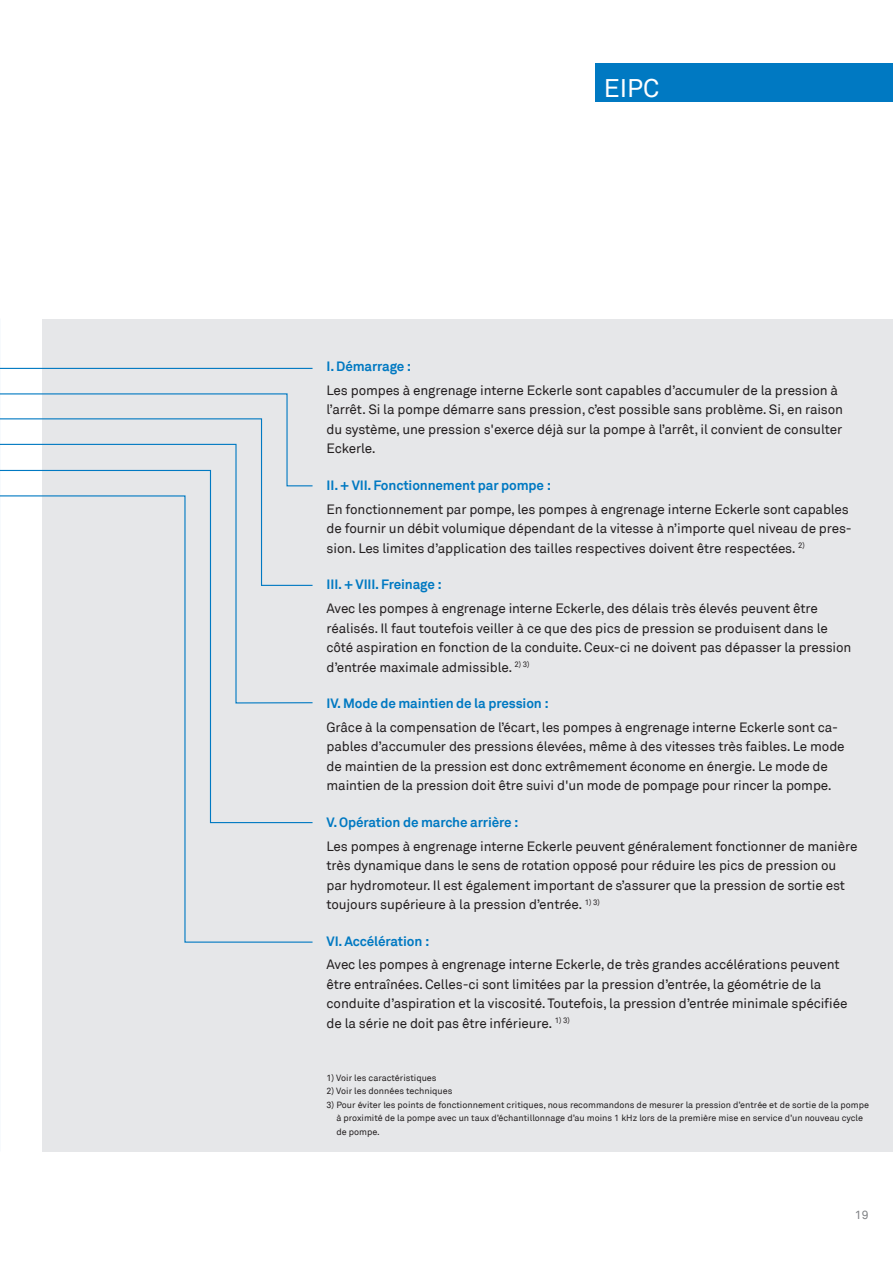
<style>
.page{position:relative;width:893px;height:1263px;background:#fff}
.page>*{position:absolute;margin:0;border:0;box-sizing:border-box;transform-origin:0 0}
.t1{font:25.5px "Akkurat";color:#fff}
.t2{font:13.5px/19.5px "Akkurat";letter-spacing:-.01em;color:#231f20}
.t3{font:700 13.5px "Akkurat";letter-spacing:-.01em;color:#0079c2}
.t4{font:12px "Akkurat";color:#808285}
.t5{font:9px/13.5px "Akkurat";color:#231f20}
</style>
<div class="page">
<div style="left:43px;top:319px;width:850px;height:832px;background:#e6e7e9"></div>
<svg style="left:0;top:367px;width:313px;height:26px"></svg>
<svg style="left:0;top:393px;width:288px;height:25px"></svg>
<div style="left:595px;top:64px;width:298px;height:38px;background:#0079c2"></div>
<svg style="left:0;top:418px;width:288px;height:25px"></svg>
<svg style="left:0;top:443px;width:288px;height:26px"></svg>
<svg style="left:0;top:469px;width:313px;height:26px"></svg>
<svg style="left:0;top:495px;width:313px;height:448px"></svg>
<h1 class="t1" style="left:604px;top:73px;width:57px">EIPC</h1>
<p class="t3" style="left:327px;top:358px;width:86px">I. Démarrage :</p>
<p class="t2" style="left:327px;top:381px;width:518px">Les pompes à engrenage interne Eckerle sont capables d’accumuler de la pression à l’arrêt. Si la pompe démarre sans pression, c’est possible sans problème. Si, en raison du système, une pression s'exerce déjà sur la pompe à l’arrêt, il convient de consulter Eckerle.</p>
<p class="t3" style="left:327px;top:477px;width:226px">II. + VII. Fonctionnement par pompe :</p>
<p class="t2" style="left:327px;top:500px;width:527px">En fonctionnement par pompe, les pompes à engrenage interne Eckerle sont capables de fournir un débit volumique dépendant de la vitesse à n’importe quel niveau de pres&shy;sion. Les limites d’application des tailles respectives doivent être respectées. <sup>2)</sup></p>
<p class="t3" style="left:327px;top:576px;width:117px">III. + VIII. Freinage :</p>
<p class="t2" style="left:327px;top:599px;width:526px">Avec les pompes à engrenage interne Eckerle, des délais très élevés peuvent être réalisés. Il faut toutefois veiller à ce que des pics de pression se produisent dans le côté aspiration en fonction de la conduite. Ceux-ci ne doivent pas dépasser la pression d’entrée maximale admissible. <sup>2)</sup> <sup>3)</sup></p>
<p class="t3" style="left:327px;top:695px;width:224px">IV. Mode de maintien de la pression :</p>
<p class="t2" style="left:327px;top:718px;width:520px">Grâce à la compensation de l’écart, les pompes à engrenage interne Eckerle sont ca&shy;pables d’accumuler des pressions élevées, même à des vitesses très faibles. Le mode de maintien de la pression est donc extrêmement économe en énergie. Le mode de maintien de la pression doit être suivi d'un mode de pompage pour rincer la pompe.</p>
<p class="t3" style="left:327px;top:813px;width:193px">V. Opération de marche arrière :</p>
<p class="t2" style="left:327px;top:836px;width:532px">Les pompes à engrenage interne Eckerle peuvent généralement fonctionner de manière très dynamique dans le sens de rotation opposé pour réduire les pics de pression ou par hydromoteur. Il est également important de s’assurer que la pression de sortie est toujours supérieure à la pression d’entrée. <sup>1)</sup> <sup>3)</sup></p>
<p class="t3" style="left:327px;top:932px;width:104px">VI. Accélération :</p>
<p class="t2" style="left:327px;top:955px;width:522px">Avec les pompes à engrenage interne Eckerle, de très grandes accélérations peuvent être entraînées. Celles-ci sont limitées par la pression d’entrée, la géométrie de la conduite d’aspiration et la viscosité. Toutefois, la pression d’entrée minimale spécifiée de la série ne doit pas être inférieure. <sup>1)</sup> <sup>3)</sup></p>
<p class="t5" style="left:327px;top:1071px;width:111px">1) Voir les caractéristiques</p>
<p class="t5" style="left:327px;top:1085px;width:127px">2) Voir les données techniques</p>
<p class="t5" style="left:336px;top:1098px;width:534px;text-indent:-10px">3) Pour éviter les points de fonctionnement critiques, nous recommandons de mesurer la pression d’entrée et de sortie de la pompe à proximité de la pompe avec un taux d’échantillonnage d’au moins 1 kHz lors de la première mise en service d’un nouveau cycle de pompe.</p>
<p class="t4" style="left:855px;top:1208px;width:15px">19</p>
</div>
